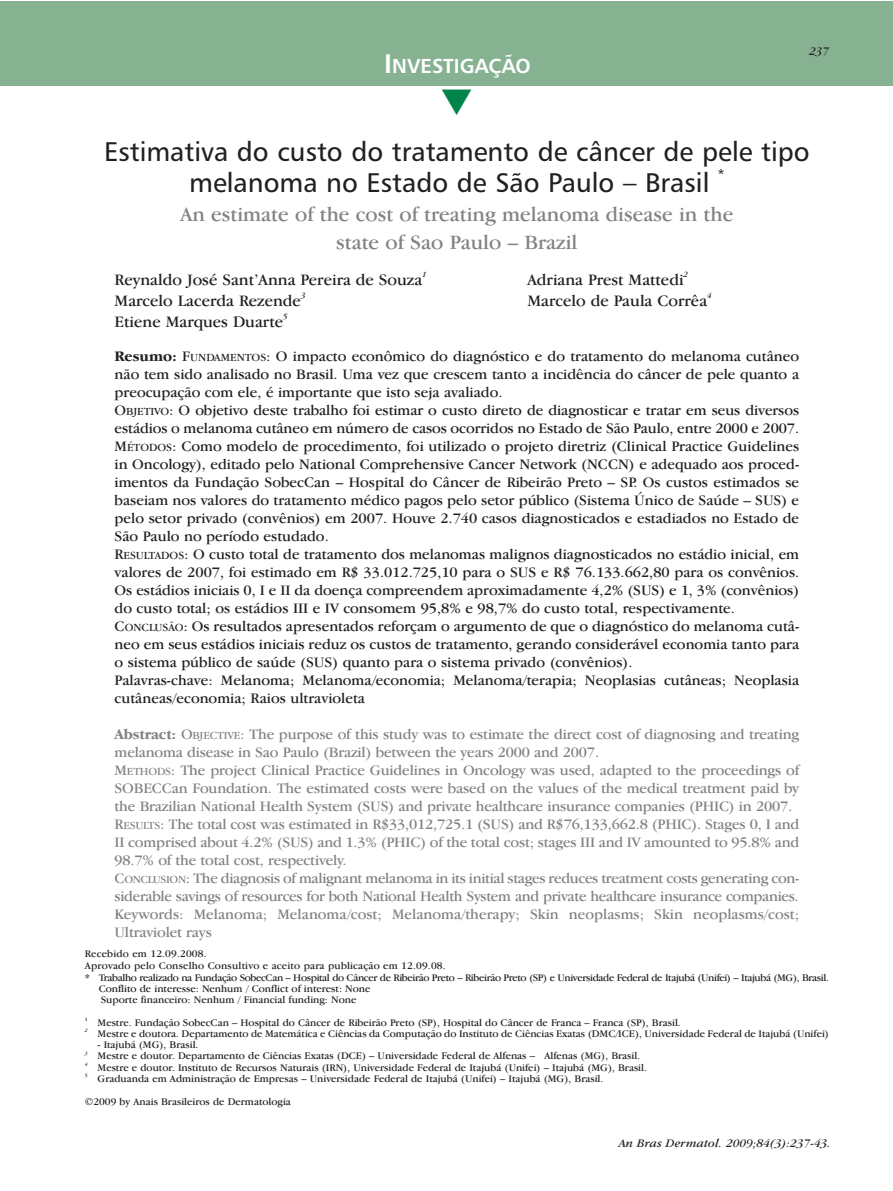
<style>
.page{position:relative;width:893px;height:1191px;background:#fff}
.page>*{position:absolute;margin:0;border:0;box-sizing:border-box;transform-origin:0 0}
.t1{font:27px/31.5px "Humanist 777 BT Roman B";color:#231f20;text-align:center}
.t2{font:21px/28.5px "Garamond IT Cby BT";color:#808284;text-align:center}
.t3{font:20.25px "Humanist 777 BT Bold B";color:#fff}
.t4{font:16.5px "Garamond IT Cby BT";color:#231f20}
.t5{font:15px/18px "Garamond IT Cby BT";color:#231f20}
.t6{font:15px/18px "Garamond IT Cby BT";letter-spacing:-.01em;color:#808284}
.t7{font:13.5px "Humanist 777 BT Roman B";color:#231f20}
.t8{font:italic 12px "Garamond IT Cby BT";letter-spacing:.015em;color:#231f20}
.t9{font:10.5px/12.6px "Garamond IT Cby BT";color:#231f20}
.t10{font:10.5px/11.2px "Garamond IT Cby BT";letter-spacing:-.035em;color:#231f20}
.t11{font:italic 8.25px "Garamond IT Cby BT";color:#231f20}
.t12{font:italic 5.25px "Garamond IT Cby BT";color:#231f20}
.t13{font:5.25px "Garamond IT Cby BT";color:#231f20}
.s1{font-size:27px}
.s2{font-weight:700}
.s3{font-size:11.25px}
</style>
<div class="page">
<div style="left:0;top:1px;width:892px;height:85px;background:#87b292"></div>
<h3 class="t3" style="left:384px;top:58px;width:148px"><span class="s1">I</span>NVESTIGAÇÃO</h3>
<p class="t8" style="left:809px;top:47px;width:21px">237</p>
<h1 class="t1" style="left:104px;top:138px;width:707px">Estimativa do custo do tratamento de câncer de pele tipo melanoma no Estado de São Paulo – Brasil</h1>
<p class="t7" style="left:718px;top:169px;width:8px">*</p>
<h2 class="t2" style="left:180px;top:202px;width:554px">An estimate of the cost of treating melanoma disease in the state of Sao Paulo – Brazil</h2>
<p class="t4" style="left:115px;top:273px;width:309px">Reynaldo José Sant’Anna Pereira de Souza</p>
<p class="t11" style="left:422px;top:271px;width:6px">1</p>
<p class="t4" style="left:527px;top:273px;width:158px">Adriana Prest Mattedi</p>
<p class="t11" style="left:684px;top:271px;width:6px">2</p>
<p class="t4" style="left:115px;top:294px;width:188px">Marcelo Lacerda Rezende</p>
<p class="t11" style="left:301px;top:292px;width:6px">3</p>
<p class="t4" style="left:527px;top:294px;width:181px">Marcelo de Paula Corrêa</p>
<p class="t11" style="left:707px;top:292px;width:6px">4</p>
<p class="t4" style="left:115px;top:315px;width:170px">Etiene Marques Duarte</p>
<p class="t11" style="left:283px;top:313px;width:6px">5</p>
<p class="t5" style="left:115px;top:348px;width:686px"><span class="s2">Resumo:</span> F<span class="s3">UNDAMENTOS</span>: O impacto econômico do diagnóstico e do tratamento do melanoma cutâneo não tem sido analisado no Brasil. Uma vez que crescem tanto a incidência do câncer de pele quanto a preocupação com ele, é importante que isto seja avaliado.<br>O<span class="s3">BJETIVO</span>: O objetivo deste trabalho foi estimar o custo direto de diagnosticar e tratar em seus diversos estádios o melanoma cutâneo em número de casos ocorridos no Estado de São Paulo, entre 2000 e 2007.<br>M<span class="s3">ÉTODOS</span>: Como modelo de procedimento, foi utilizado o projeto diretriz (Clinical Practice Guidelines in Oncology), editado pelo National Comprehensive Cancer Network (NCCN) e adequado aos proced&shy;imentos da Fundação SobecCan – Hospital do Câncer de Ribeirão Preto – SP. Os custos estimados se baseiam nos valores do tratamento médico pagos pelo setor público (Sistema Único de Saúde – SUS) e pelo setor privado (convênios) em 2007. Houve 2.740 casos diagnosticados e estadiados no Estado de São Paulo no período estudado.<br>R<span class="s3">ESULTADOS</span>: O custo total de tratamento dos melanomas malignos diagnosticados no estádio inicial, em valores de 2007, foi estimado em R$ 33.012.725,10 para o SUS e R$ 76.133.662,80 para os convênios.<br>Os estádios iniciais 0, I e II da doença compreendem aproximadamente 4,2% (SUS) e 1, 3% (convênios) do custo total; os estádios III e IV consomem 95,8% e 98,7% do custo total, respectivamente.<br>C<span class="s3">ONCLUSÃO</span>: Os resultados apresentados reforçam o argumento de que o diagnóstico do melanoma cutâ&shy;neo em seus estádios iniciais reduz os custos de tratamento, gerando considerável economia tanto para o sistema público de saúde (SUS) quanto para o sistema privado (convênios).<br>Palavras-chave: Melanoma; Melanoma/economia; Melanoma/terapia; Neoplasias cutâneas; Neoplasia cutâneas/economia; Raios ultravioleta</p>
<p class="t6" style="left:115px;top:726px;width:686px"><span class="s2">Abstract:</span> O<span class="s3">BJECTIVE</span>: The purpose of this study was to estimate the direct cost of diagnosing and treating melanoma disease in Sao Paulo (Brazil) between the years 2000 and 2007.<br>M<span class="s3">ETHODS</span>: The project Clinical Practice Guidelines in Oncology was used, adapted to the proceedings of SOBECCan Foundation. The estimated costs were based on the values of the medical treatment paid by the Brazilian National Health System (SUS) and private healthcare insurance companies (PHIC) in 2007.<br>R<span class="s3">ESULTS</span>: The total cost was estimated in R$33,012,725.1 (SUS) and R$76,133,662.8 (PHIC). Stages 0, I and II comprised about 4.2% (SUS) and 1.3% (PHIC) of the total cost; stages III and IV amounted to 95.8% and 98.7% of the total cost, respectively.<br>C<span class="s3">ONCLUSION</span>: The diagnosis of malignant melanoma in its initial stages reduces treatment costs generating con&shy;siderable savings of resources for both National Health System and private healthcare insurance companies.<br>Keywords: Melanoma; Melanoma/cost; Melanoma/therapy; Skin neoplasms; Skin neoplasms/cost; Ultraviolet rays</p>
<p class="t9" style="left:85px;top:948px;width:362px">Recebido em 12.09.2008.<br>Aprovado pelo Conselho Consultivo e aceito para publicação em 12.09.08.</p>
<p class="t10" style="left:99px;top:972px;width:732px;text-indent:-14px">* Trabalho realizado na Fundação SobecCan – Hospital do Câncer de Ribeirão Preto – Ribeirão Preto (SP) e Universidade Federal de Itajubá (Unifei) – Itajubá (MG), Brasil.<br>Conflito de interesse: Nenhum / Conflict of interest: None<br>Suporte financeiro: Nenhum / Financial funding: None</p>
<p class="t13" style="left:85px;top:1017px;width:4px">1</p>
<p class="t9" style="left:98px;top:1017px;width:585px">Mestre. Fundação SobecCan – Hospital do Câncer de Ribeirão Preto (SP), Hospital do Câncer de Franca – Franca (SP), Brasil.</p>
<p class="t12" style="left:85px;top:1028px;width:4px">2</p>
<p class="t9" style="left:98px;top:1028px;width:733px">Mestre e doutora. Departamento de Matemática e Ciências da Computação do Instituto de Ciências Exatas (DMC/ICE), Universidade Federal de Itajubá (Unifei)</p>
<p class="t9" style="left:98px;top:1039px;width:102px">- Itajubá (MG), Brasil.</p>
<p class="t12" style="left:85px;top:1051px;width:4px">3</p>
<p class="t9" style="left:98px;top:1050px;width:544px">Mestre e doutor. Departamento de Ciências Exatas (DCE) – Universidade Federal de Alfenas – Alfenas (MG), Brasil.</p>
<p class="t12" style="left:85px;top:1062px;width:4px">4</p>
<p class="t9" style="left:98px;top:1062px;width:551px">Mestre e doutor. Instituto de Recursos Naturais (IRN), Universidade Federal de Itajubá (Unifei) – Itajubá (MG), Brasil.</p>
<p class="t12" style="left:85px;top:1073px;width:4px">5</p>
<p class="t9" style="left:85px;top:1068px;width:520px;line-height:22.5px;text-indent:13px">Graduanda em Administração de Empresas – Universidade Federal de Itajubá (Unifei) – Itajubá (MG), Brasil. ©2009 by Anais Brasileiros de Dermatologia</p>
<p class="t8" style="left:619px;top:1138px;width:213px">An Bras Dermatol. 2009;84(3):237-43.</p>
</div>
